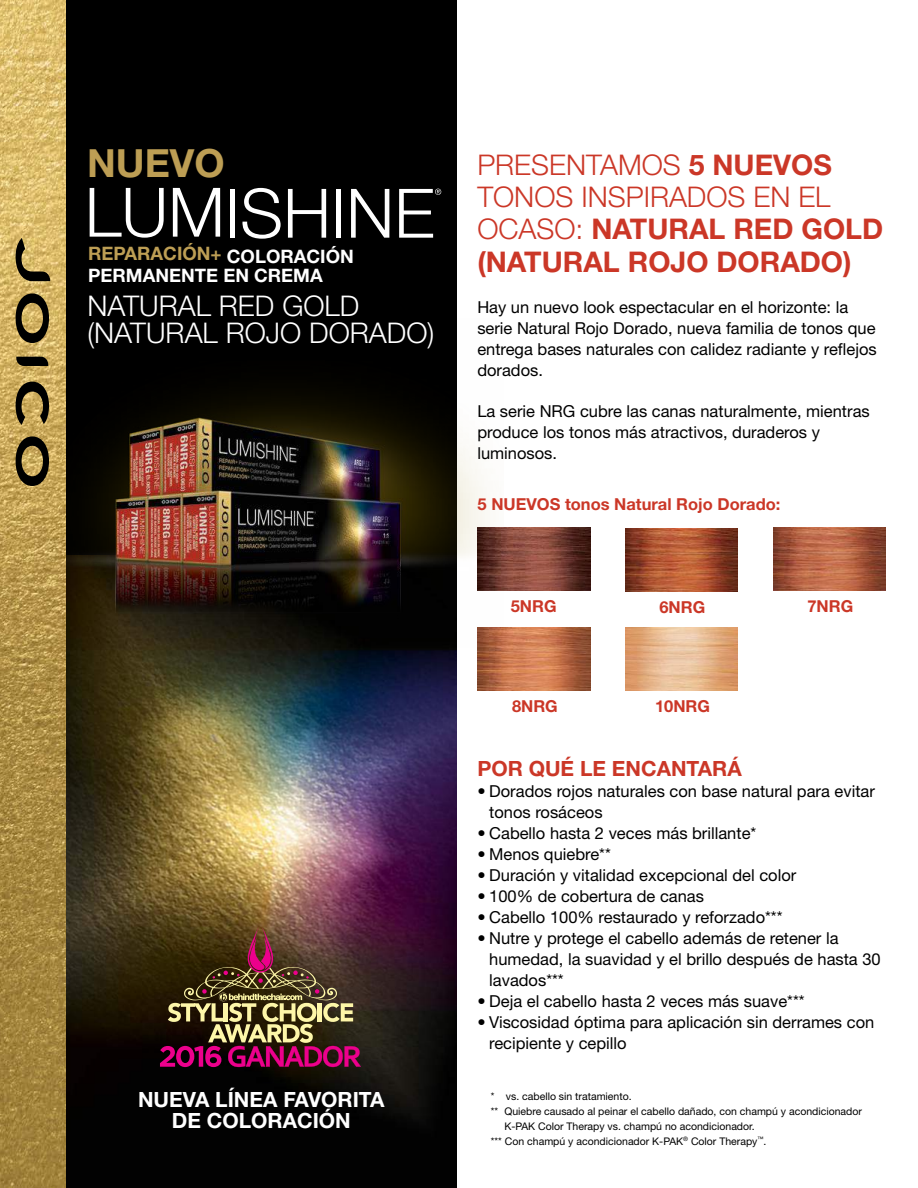
<style>
.page{position:relative;width:918px;height:1188px;background:#fff}
.page>*{position:absolute;margin:0;border:0;box-sizing:border-box;transform-origin:0 0}
.t1{font:700 38.85px "Helvetica Neue LT Std";color:#bd9e54}
.t2{font:700 28.5px/32.2px "Helvetica Neue LT Std";color:#cb3727}
.t3{font:300 28.5px/27px "Helvetica Neue LT Std";color:#fff}
.t4{font:700 21px/21px "Helvetica Neue LT Std";color:#fff;text-align:center}
.t5{font:700 21px "Helvetica Neue LT Std";color:#cb3727}
.t6{font:700 18.6px/21.9px "Helvetica Neue LT Std";color:#fff}
.t7{font:16.5px/21px "Helvetica Neue";color:#000}
.t8{font:700 16.5px "Helvetica Neue LT Std";color:#cb3727}
.t9{font:10.5px "Helvetica Neue";color:#000}
.s1{color:#bd9e54}
.s2{font-weight:300}
</style>
<div class="page">
<div style="left:54px;top:0;width:403px;height:1188px;background:#000"></div>
<img style="left:66px;top:648px;width:391px;height:473px">
<img style="left:66px;top:396px;width:437px;height:252px">
<svg style="left:90px;top:188px;width:74px;height:50px"></svg>
<svg style="left:173px;top:188px;width:47px;height:49px"></svg>
<div style="left:230px;top:189px;width:5px;height:49px;background:#fff"></div>
<svg style="left:242px;top:188px;width:39px;height:51px"></svg>
<svg style="left:288px;top:189px;width:38px;height:49px"></svg>
<div style="left:336px;top:189px;width:5px;height:49px;background:#fff"></div>
<svg style="left:351px;top:189px;width:38px;height:49px"></svg>
<svg style="left:399px;top:189px;width:42px;height:49px"></svg>
<svg style="left:160px;top:928px;width:201px;height:139px;background:#613e32"></svg>
<img style="left:478px;top:528px;width:112px;height:63px">
<img style="left:773px;top:528px;width:113px;height:63px">
<img style="left:625px;top:628px;width:113px;height:63px">
<img style="left:478px;top:628px;width:112px;height:63px">
<img style="left:625px;top:529px;width:113px;height:63px">
<img style="left:0;top:0;width:66px;height:1188px">
<svg style="left:16px;top:293px;width:33px;height:50px;background:#6d5d35"></svg>
<svg style="left:16px;top:436px;width:33px;height:50px;background:#685730"></svg>
<svg style="left:16px;top:382px;width:33px;height:43px"></svg>
<svg style="left:16px;top:238px;width:34px;height:43px"></svg>
<svg style="left:16px;top:357px;width:32px;height:9px"></svg>
<h1 class="t1" style="left:87px;top:139px;width:139px">NUEVO</h1>
<p class="t6" style="left:88px;top:242px;width:267px"><span class="s1">REPARACIÓN+</span> COLORACIÓN<br>PERMANENTE EN CREMA</p>
<h2 class="t3" style="left:87px;top:291px;width:349px">NATURAL RED GOLD (NATURAL ROJO DORADO)</h2>
<p class="t4" style="left:138px;top:1088px;width:248px">NUEVA LÍNEA FAVORITA<br>DE COLORACIÓN</p>
<h2 class="t2" style="left:477px;top:148px;width:407px"><span class="s2">PRESENTAMOS</span> 5 NUEVOS<br><span class="s2">TONOS INSPIRADOS EN EL<br>OCASO:</span> NATURAL RED GOLD (NATURAL ROJO DORADO)</h2>
<p class="t7" style="left:477px;top:296px;width:401px">Hay un nuevo look espectacular en el horizonte: la serie Natural Rojo Dorado, nueva familia de tonos que entrega bases naturales con calidez radiante y reflejos dorados.</p>
<p class="t7" style="left:477px;top:400px;width:394px">La serie NRG cubre las canas naturalmente, mientras produce los tonos más atractivos, duraderos y luminosos.</p>
<p class="t8" style="left:478px;top:494px;width:304px">5 NUEVOS tonos Natural Rojo Dorado:</p>
<p class="t8" style="left:511px;top:596px;width:47px">5NRG</p>
<p class="t8" style="left:807px;top:596px;width:47px">7NRG</p>
<p class="t8" style="left:659px;top:597px;width:47px">6NRG</p>
<p class="t8" style="left:512px;top:696px;width:47px">8NRG</p>
<p class="t8" style="left:655px;top:696px;width:57px">10NRG</p>
<p class="t5" style="left:477px;top:755px;width:266px">POR QUÉ LE ENCANTARÁ</p>
<p class="t7" style="left:489px;top:780px;width:387px;text-indent:-12px">• Dorados rojos naturales con base natural para evitar tonos rosáceos</p>
<p class="t7" style="left:477px;top:822px;width:280px">• Cabello hasta 2 veces más brillante*</p>
<p class="t7" style="left:477px;top:843px;width:135px">• Menos quiebre**</p>
<p class="t7" style="left:477px;top:864px;width:320px">• Duración y vitalidad excepcional del color</p>
<p class="t7" style="left:477px;top:885px;width:228px">• 100% de cobertura de canas</p>
<p class="t7" style="left:477px;top:906px;width:307px">• Cabello 100% restaurado y reforzado***</p>
<p class="t7" style="left:489px;top:927px;width:393px;text-indent:-12px">• Nutre y protege el cabello además de retener la humedad, la suavidad y el brillo después de hasta 30 lavados***</p>
<p class="t7" style="left:477px;top:990px;width:329px">• Deja el cabello hasta 2 veces más suave***</p>
<p class="t7" style="left:489px;top:1011px;width:387px;text-indent:-12px">• Viscosidad óptima para aplicación sin derrames con recipiente y cepillo</p>
<p class="t9" style="left:491px;top:1090px;width:142px">* vs. cabello sin tratamiento.</p>
<p class="t9" style="left:491px;top:1105px;width:373px">** Quiebre causado al peinar el cabello dañado, con champú y acondicionador</p>
<p class="t9" style="left:504px;top:1120px;width:252px">K-PAK Color Therapy vs. champú no acondicionador.</p>
<p class="t9" style="left:491px;top:1135px;width:277px">*** Con champú y acondicionador K-PAK<sup>®</sup> Color Therapy<sup>™</sup>.</p>
</div>
